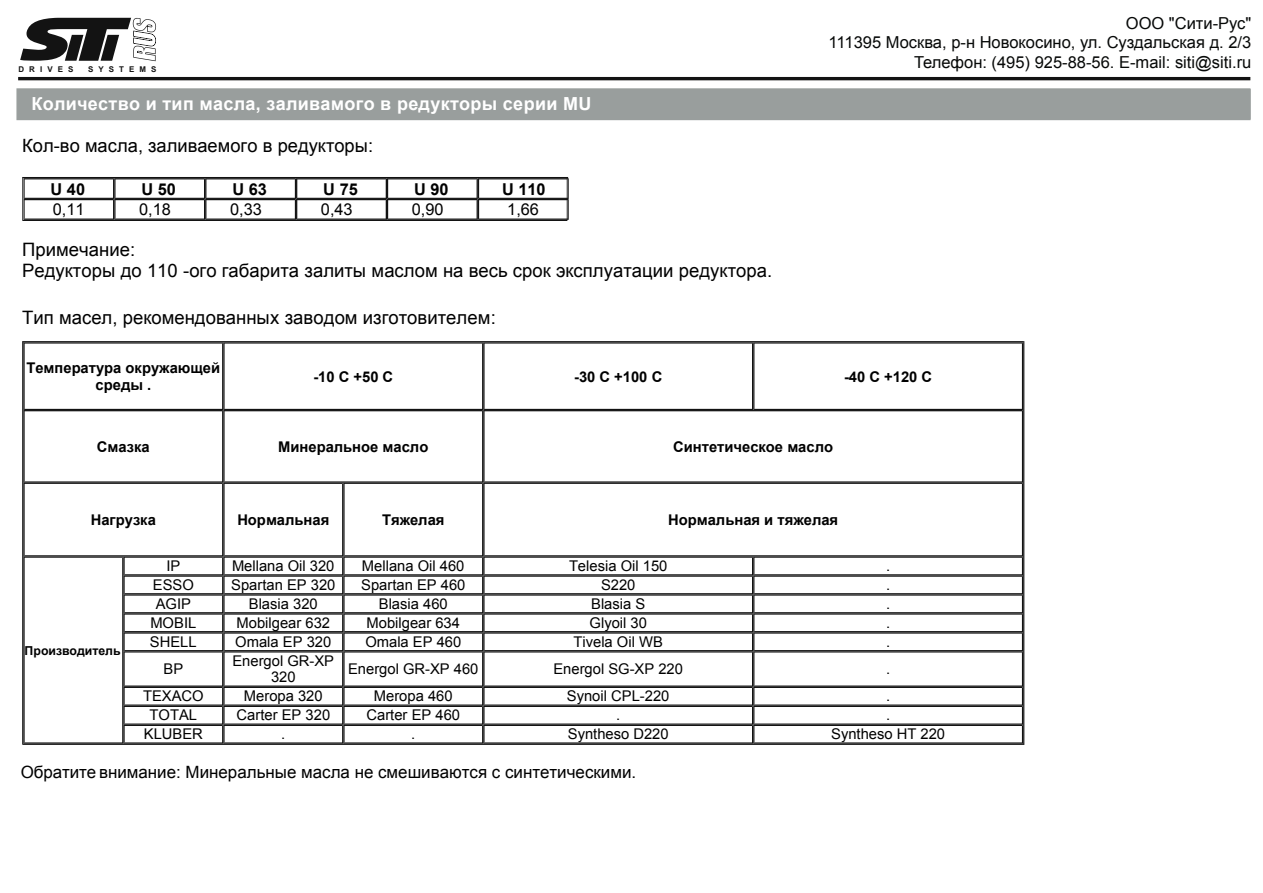
<style>
.page{position:relative;width:1263px;height:893px;background:#fff}
.page>*{position:absolute;margin:0;border:0;box-sizing:border-box;transform-origin:0 0}
.t1{font:18.45px/20.9px "Arial";color:#000}
.t2{font:18.3px "Arial";color:#000}
.t3{font:700 18px "Arial";letter-spacing:.02em;color:#fff}
.t4{font:16.95px "Arial";color:#000}
.t5{font:16.5px/19.8px "Arial";color:#070908;text-align:right}
.t6{font:16.35px "Arial";color:#000}
.t7{font:700 16.35px "Arial";color:#000}
.t8{font:14.7px/16.5px "Arial";color:#000;text-align:center}
.t9{font:700 14.7px/16.5px "Arial";color:#000;text-align:center}
.t10{font:700 12.3px "Arial";color:#000}
.t11{font:700 7.95px "Arial";letter-spacing:.645em;color:#131313}
</style>
<div class="page">
<svg style="left:22px;top:177px;width:547px;height:44px"></svg>
<svg style="left:23px;top:342px;width:1000px;height:402px"></svg>
<div style="left:18px;top:77px;width:1232px;height:3px;border:1px solid #131313"></div>
<div style="left:17px;top:89px;width:1234px;height:30px;background:#999e9d"></div>
<div style="left:16px;top:88px;width:1235px;height:32px;border:1px solid #999e9d"></div>
<svg style="left:20px;top:18px;width:136px;height:43px"></svg>
<p class="t11" style="left:18px;top:64px;width:57px">DRIVES</p>
<p class="t11" style="left:88px;top:64px;width:70px">SYSTEMS</p>
<p class="t3" style="left:31px;top:92px;width:562px">Количество и тип масла, заливамого в редукторы серии MU</p>
<p class="t2" style="left:22px;top:133px;width:353px">Кол-во масла, заливаемого в редукторы:</p>
<p class="t7" style="left:51px;top:178px;width:36px">U 40</p>
<p class="t7" style="left:142px;top:178px;width:36px">U 50</p>
<p class="t7" style="left:232px;top:178px;width:36px">U 63</p>
<p class="t7" style="left:323px;top:178px;width:36px">U 75</p>
<p class="t7" style="left:414px;top:178px;width:36px">U 90</p>
<p class="t7" style="left:502px;top:178px;width:45px">U 110</p>
<p class="t6" style="left:53px;top:198px;width:33px">0,11</p>
<p class="t6" style="left:139px;top:198px;width:33px">0,18</p>
<p class="t6" style="left:230px;top:198px;width:33px">0,33</p>
<p class="t6" style="left:321px;top:198px;width:33px">0,43</p>
<p class="t6" style="left:412px;top:198px;width:33px">0,90</p>
<p class="t6" style="left:507px;top:198px;width:33px">1,66</p>
<p class="t1" style="left:22px;top:239px;width:752px">Примечание:<br>Редукторы до 110 -ого габарита залиты маслом на весь срок эксплуатации редуктора.</p>
<p class="t1" style="left:22px;top:307px;width:475px">Тип масел, рекомендованных заводом изготовителем:</p>
<p class="t5" style="left:829px;top:13px;width:424px">ООО "Сити-Рус"<br>111395 Москва, р-н Новокосино, ул. Суздальская д. 2/3<br>Телефон: (495) 925-88-56. E-mail: siti@siti.ru</p>
<p class="t9" style="left:26px;top:360px;width:195px">Температура окружающей среды .</p>
<p class="t9" style="left:313px;top:369px;width:81px">-10 C +50 C</p>
<p class="t9" style="left:574px;top:369px;width:90px">-30 C +100 C</p>
<p class="t9" style="left:844px;top:369px;width:90px">-40 C +120 C</p>
<p class="t9" style="left:97px;top:439px;width:54px">Смазка</p>
<p class="t9" style="left:278px;top:439px;width:152px">Минеральное масло</p>
<p class="t9" style="left:673px;top:439px;width:161px">Синтетическое масло</p>
<p class="t9" style="left:91px;top:512px;width:67px">Нагрузка</p>
<p class="t9" style="left:237px;top:512px;width:93px">Нормальная</p>
<p class="t9" style="left:382px;top:512px;width:64px">Тяжелая</p>
<p class="t9" style="left:668px;top:512px;width:171px">Нормальная и тяжелая</p>
<p class="t10" style="left:25px;top:642px;width:98px">Производитель</p>
<p class="t8" style="left:166px;top:558px;width:15px">IP</p>
<p class="t8" style="left:232px;top:558px;width:104px">Mellana Oil 320</p>
<p class="t8" style="left:362px;top:558px;width:104px">Mellana Oil 460</p>
<p class="t8" style="left:569px;top:558px;width:100px">Telesia Oil 150</p>
<p class="t8" style="left:886px;top:558px;width:6px">.</p>
<p class="t8" style="left:153px;top:577px;width:43px">ESSO</p>
<p class="t8" style="left:231px;top:577px;width:106px">Spartan EP 320</p>
<p class="t8" style="left:361px;top:577px;width:106px">Spartan EP 460</p>
<p class="t8" style="left:601px;top:577px;width:36px">S220</p>
<p class="t8" style="left:886px;top:577px;width:6px">.</p>
<p class="t8" style="left:156px;top:596px;width:37px">AGIP</p>
<p class="t8" style="left:249px;top:596px;width:70px">Blasia 320</p>
<p class="t8" style="left:379px;top:596px;width:70px">Blasia 460</p>
<p class="t8" style="left:591px;top:596px;width:56px">Blasia S</p>
<p class="t8" style="left:886px;top:596px;width:6px">.</p>
<p class="t8" style="left:150px;top:615px;width:47px">MOBIL</p>
<p class="t8" style="left:237px;top:615px;width:95px">Mobilgear 632</p>
<p class="t8" style="left:367px;top:615px;width:95px">Mobilgear 634</p>
<p class="t8" style="left:590px;top:615px;width:59px">Glyoil 30</p>
<p class="t8" style="left:886px;top:615px;width:6px">.</p>
<p class="t8" style="left:150px;top:634px;width:48px">SHELL</p>
<p class="t8" style="left:235px;top:634px;width:98px">Omala EP 320</p>
<p class="t8" style="left:365px;top:634px;width:98px">Omala EP 460</p>
<p class="t8" style="left:574px;top:634px;width:91px">Tivela Oil WB</p>
<p class="t8" style="left:886px;top:634px;width:6px">.</p>
<p class="t8" style="left:164px;top:661px;width:21px">BP</p>
<p class="t8" style="left:232px;top:652px;width:103px">Energol GR-XP<br>320</p>
<p class="t8" style="left:348px;top:661px;width:132px">Energol GR-XP 460</p>
<p class="t8" style="left:553px;top:661px;width:131px">Energol SG-XP 220</p>
<p class="t8" style="left:886px;top:661px;width:6px">.</p>
<p class="t8" style="left:143px;top:688px;width:62px">TEXACO</p>
<p class="t8" style="left:244px;top:688px;width:80px">Meropa 320</p>
<p class="t8" style="left:374px;top:688px;width:80px">Meropa 460</p>
<p class="t8" style="left:567px;top:688px;width:104px">Synoil CPL-220</p>
<p class="t8" style="left:886px;top:688px;width:6px">.</p>
<p class="t8" style="left:150px;top:707px;width:49px">TOTAL</p>
<p class="t8" style="left:237px;top:707px;width:95px">Carter EP 320</p>
<p class="t8" style="left:367px;top:707px;width:95px">Carter EP 460</p>
<p class="t8" style="left:616px;top:707px;width:6px">.</p>
<p class="t8" style="left:886px;top:707px;width:6px">.</p>
<p class="t8" style="left:144px;top:726px;width:61px">KLUBER</p>
<p class="t8" style="left:281px;top:726px;width:6px">.</p>
<p class="t8" style="left:411px;top:726px;width:6px">.</p>
<p class="t8" style="left:568px;top:726px;width:102px">Syntheso D220</p>
<p class="t8" style="left:831px;top:726px;width:116px">Syntheso HT 220</p>
<p class="t4" style="left:21px;top:761px;width:617px">Обратите внимание: Минеральные масла не смешиваются с синтетическими.</p>
</div>
